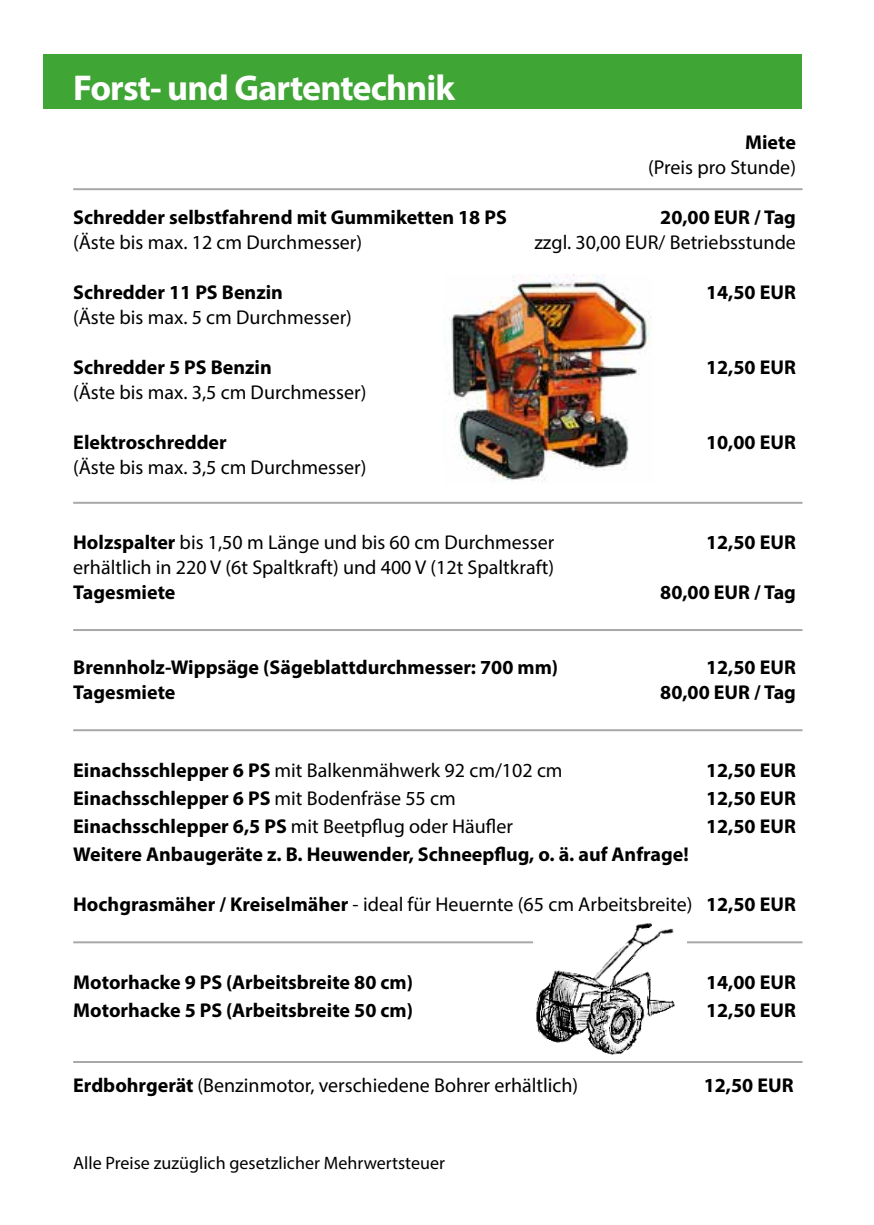
<style>
.page{position:relative;width:874px;height:1225px;background:#fff}
.page>*{position:absolute;margin:0;border:0;box-sizing:border-box;transform-origin:0 0}
.t1{font:700 36px "Myriad Pro";letter-spacing:-.025em;color:#fff}
.t2{font:20px "Myriad Pro";color:#000}
.t3{font:700 20px "Myriad Pro";color:#000}
.t4{font:18px "Myriad Pro";color:#000}
.s1{font-weight:700}
.s2{font-weight:400}
</style>
<div class="page">
<div style="left:43px;top:54px;width:758px;height:55px;background:#3fa535"></div>
<hr style="left:73px;top:729px;width:729px;height:2px;background:#a8a8a7">
<hr style="left:73px;top:188px;width:729px;height:2px;background:#a8a8a7">
<hr style="left:73px;top:629px;width:729px;height:2px;background:#a8a8a7">
<hr style="left:73px;top:1061px;width:729px;height:2px;background:#a8a8a7">
<hr style="left:73px;top:502px;width:729px;height:2px;background:#a8a8a7">
<hr style="left:73px;top:941px;width:729px;height:2px;background:#a8a8a7">
<img style="left:533px;top:923px;width:153px;height:132px">
<img style="left:449px;top:275px;width:202px;height:207px">
<h1 class="t1" style="left:73px;top:64px;width:383px">Forst- und Gartentechnik</h1>
<p class="t3" style="left:744px;top:129px;width:52px">Miete</p>
<p class="t2" style="left:648px;top:155px;width:149px">(Preis pro Stunde)</p>
<p class="t3" style="left:73px;top:204px;width:435px">Schredder selbstfahrend mit Gummiketten 18 PS</p>
<p class="t3" style="left:660px;top:204px;width:137px">20,00 EUR / Tag</p>
<p class="t2" style="left:73px;top:230px;width:290px">(Äste bis max. 12 cm Durchmesser)</p>
<p class="t2" style="left:534px;top:230px;width:263px">zzgl. 30,00 EUR/ Betriebsstunde</p>
<p class="t3" style="left:73px;top:279px;width:211px">Schredder 11 PS Benzin</p>
<p class="t3" style="left:705px;top:279px;width:91px">14,50 EUR</p>
<p class="t2" style="left:73px;top:305px;width:280px">(Äste bis max. 5 cm Durchmesser)</p>
<p class="t3" style="left:73px;top:354px;width:200px">Schredder 5 PS Benzin</p>
<p class="t3" style="left:705px;top:354px;width:91px">12,50 EUR</p>
<p class="t2" style="left:73px;top:380px;width:294px">(Äste bis max. 3,5 cm Durchmesser)</p>
<p class="t3" style="left:73px;top:429px;width:155px">Elektroschredder</p>
<p class="t3" style="left:705px;top:429px;width:91px">10,00 EUR</p>
<p class="t2" style="left:73px;top:455px;width:294px">(Äste bis max. 3,5 cm Durchmesser)</p>
<p class="t2" style="left:73px;top:530px;width:482px"><span class="s1">Holzspalter</span> bis 1,50 m Länge und bis 60 cm Durchmesser</p>
<p class="t3" style="left:705px;top:529px;width:91px">12,50 EUR</p>
<p class="t2" style="left:73px;top:555px;width:482px">erhältlich in 220 V (6t Spaltkraft) und 400 V (12t Spaltkraft)</p>
<p class="t3" style="left:73px;top:579px;width:104px">Tagesmiete</p>
<p class="t3" style="left:660px;top:579px;width:137px">80,00 EUR / Tag</p>
<p class="t3" style="left:73px;top:654px;width:486px">Brennholz-Wippsäge (Sägeblattdurchmesser: 700 mm)</p>
<p class="t3" style="left:705px;top:654px;width:91px">12,50 EUR</p>
<p class="t3" style="left:73px;top:679px;width:104px">Tagesmiete</p>
<p class="t3" style="left:660px;top:679px;width:137px">80,00 EUR / Tag</p>
<p class="t2" style="left:73px;top:758px;width:490px"><span class="s1">Einachsschlepper 6 PS</span> mit Balkenmähwerk 92 cm/102 cm</p>
<p class="t3" style="left:705px;top:757px;width:91px">12,50 EUR</p>
<p class="t3" style="left:73px;top:785px;width:384px">Einachsschlepper 6 PS <span class="s2">mit Bodenfräse 55 cm</span></p>
<p class="t3" style="left:705px;top:785px;width:91px">12,50 EUR</p>
<p class="t2" style="left:73px;top:814px;width:441px"><span class="s1">Einachsschlepper 6,5 PS</span> mit Beetpflug oder Häufler</p>
<p class="t3" style="left:705px;top:813px;width:91px">12,50 EUR</p>
<p class="t3" style="left:73px;top:841px;width:616px">Weitere Anbaugeräte z. B. Heuwender, Schneepflug, o. ä. auf Anfrage!</p>
<p class="t2" style="left:73px;top:892px;width:724px"><span class="s1">Hochgrasmäher / Kreiselmäher</span> - ideal für Heuernte (65 cm Arbeitsbreite) <span class="s1">12,50 EUR</span></p>
<p class="t3" style="left:73px;top:969px;width:341px">Motorhacke 9 PS (Arbeitsbreite 80 cm)</p>
<p class="t3" style="left:705px;top:969px;width:91px">14,00 EUR</p>
<p class="t3" style="left:73px;top:997px;width:341px">Motorhacke 5 PS (Arbeitsbreite 50 cm)</p>
<p class="t3" style="left:705px;top:997px;width:91px">12,50 EUR</p>
<p class="t2" style="left:73px;top:1073px;width:506px"><span class="s1">Erdbohrgerät</span> (Benzinmotor, verschiedene Bohrer erhältlich)</p>
<p class="t3" style="left:703px;top:1072px;width:91px">12,50 EUR</p>
<p class="t4" style="left:73px;top:1151px;width:373px">Alle Preise zuzüglich gesetzlicher Mehrwertsteuer</p>
</div>
